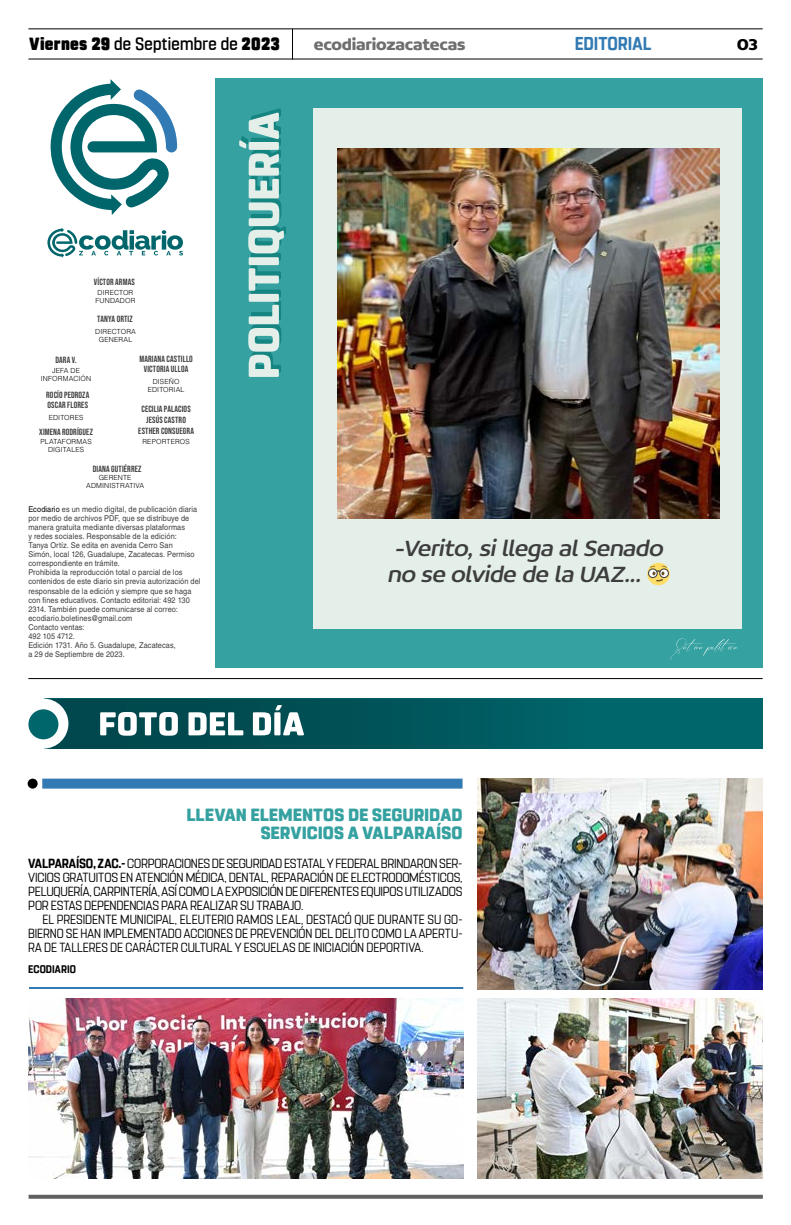
<style>
.page{position:relative;width:791px;height:1225px;background:#fff}
.page>*{position:absolute;margin:0;border:0;box-sizing:border-box;transform-origin:0 0}
.t1{font:italic 24px/26px "Concord";color:#3d3d3d}
.t2{font:700 18.6px "Rohn Rounded";color:#327ab3;scale:.91 1}
.t3{font:800 17.6px/18px "Rohn Rounded";color:#36a1a1;text-align:right}
.t4{font:500 17.6px "Rohn Rounded";letter-spacing:.015em;color:#000;scale:.91 1}
.t5{font:700 16.9px "Concord";letter-spacing:-.01em;color:#706f6f}
.t6{font:700 16.9px "Concord";color:#000}
.t7{font:13.2px/14px "Rohn Rounded";letter-spacing:-.005em;color:#000;text-align:justify;scale:.91 1}
.t8{font:13.2px/14px "Rohn Rounded";letter-spacing:-.005em;color:#000;text-align:justify;scale:.89 1}
.t9{font:700 11px "Rohn Rounded";letter-spacing:.005em;color:#000;scale:.91 1}
.t10{font:9px/11.2px "Bebas Neue";letter-spacing:.015em;color:#3d3d3d;text-align:center}
.t11{font:8px/9px "Helvetica LT Std";letter-spacing:.015em;color:#3d3d3d;scale:.92 1}
.t12{font:300 7px/8px "Helvetica LT Std";letter-spacing:.02em;color:#000;text-align:center}
.s1{font-weight:900}
.s2{color:#000}
.s3{font-weight:700}
</style>
<div class="page">
<div style="left:44px;top:698px;width:719px;height:50px;background:#00666c"></div>
<svg style="left:29px;top:1194px;width:734px;height:4px;background:#7f7f7f"></svg>
<hr style="left:28px;top:28px;width:735px;height:1px;background:#000">
<hr style="left:28px;top:59px;width:735px;height:1px;background:#000">
<hr style="left:292px;top:29px;width:1px;height:31px;background:#000">
<div style="left:215px;top:78px;width:548px;height:589px;background:#36a1a1"></div>
<div style="left:314px;top:108px;width:428px;height:520px;background:#e4efe9"></div>
<hr style="left:28px;top:678px;width:735px;height:1px;background:#000">
<svg style="left:670px;top:638px;width:67px;height:22px"></svg>
<svg style="left:239px;top:108px;width:47px;height:269px"></svg>
<svg style="left:44px;top:698px;width:538px;height:51px"></svg>
<div style="left:18px;top:698px;width:50px;height:50px;background:#fff;border-radius:50%"></div>
<div style="left:28px;top:709px;width:30px;height:30px;background:#00666c;border-radius:50%"></div>
<svg style="left:47px;top:228px;width:136px;height:30px"></svg>
<svg style="left:50px;top:79px;width:127px;height:136px"></svg>
<img style="left:338px;top:148px;width:382px;height:370px">
<div style="left:42px;top:778px;width:420px;height:10px;background:#327ab3"></div>
<div style="left:28px;top:778px;width:10px;height:10px;background:#000;border-radius:50%"></div>
<hr style="left:29px;top:987px;width:434px;height:2px;background:#327ab3">
<img style="left:28px;top:998px;width:435px;height:180px">
<img style="left:477px;top:778px;width:286px;height:211px">
<img style="left:477px;top:998px;width:286px;height:180px">
<h3 class="t4" style="left:29px;top:33px;width:277px"><span class="s1">Viernes 29</span> de Septiembre de <span class="s1">2023</span></h3>
<h3 class="t5" style="left:314px;top:34px;width:153px">ecodiariozacatecas</h3>
<h2 class="t2" style="left:575px;top:32px;width:86px">EDITORIAL</h2>
<h3 class="t6" style="left:737px;top:34px;width:23px">03</h3>
<p class="t10" style="left:55px;top:354px;width:23px">DARA V.</p>
<p class="t10" style="left:94px;top:276px;width:42px">VÍCTOR ARMAS</p>
<p class="t10" style="left:97px;top:313px;width:37px">TANYA ORTIZ</p>
<p class="t12" style="left:95px;top:327px;width:42px">DIRECTORA<br>GENERAL</p>
<p class="t12" style="left:95px;top:288px;width:41px">DIRECTOR<br>FUNDADOR</p>
<p class="t10" style="left:139px;top:353px;width:55px">MARIANA CASTILLO</p>
<p class="t12" style="left:41px;top:367px;width:52px">JEFA DE<br>INFORMACIÓN</p>
<p class="t10" style="left:46px;top:390px;width:45px;line-height:10px;text-align:left">ROCÍO PEDROZA<br>OSCAR FLORES</p>
<p class="t12" style="left:49px;top:414px;width:36px">EDITORES</p>
<p class="t10" style="left:39px;top:426px;width:55px">XIMENA RODRÍGUEZ</p>
<p class="t12" style="left:40px;top:437px;width:53px">PLATAFORMAS<br>DIGITALES</p>
<p class="t10" style="left:144px;top:363px;width:46px">VICTORIA ULLOA</p>
<p class="t12" style="left:148px;top:377px;width:38px">DISEÑO<br>EDITORIAL</p>
<p class="t10" style="left:138px;top:403px;width:57px">CECILIA PALACIOS<br>JESÚS CASTRO<br>ESTHER CONSUEGRA</p>
<p class="t12" style="left:142px;top:437px;width:49px">REPORTEROS</p>
<p class="t10" style="left:93px;top:463px;width:50px">DIANA GUTIÉRREZ</p>
<p class="t12" style="left:86px;top:473px;width:59px">GERENTE<br>ADMINISTRATIVA</p>
<p class="t11" style="left:28px;top:505px;width:189px"><span class="s2">Ecodiario</span> es un medio digital, de publicación diaria por medio de archivos PDF, que se distribuye de manera gratuita mediante diversas plataformas<br>y redes sociales. Responsable de la edición:<br>Tanya Ortíz. Se edita en avenida Cerro San<br>Simón, local 126, Guadalupe, Zacatecas. Permiso correspondiente en trámite.<br>Prohibida la reproducción total o parcial de los contenidos de este diario sin previa autorización del responsable de la edición y siempre que se haga con fines educativos. Contacto editorial: 492 130<br>2314. También puede comunicarse al correo: ecodiario.boletines@gmail.com<br>Contacto ventas:<br>492 105 4712.<br>Edición 1731. Año 5. Guadalupe, Zacatecas,<br>a 29 de Septiembre de 2023.</p>
<h1 class="t1" style="left:387px;top:535px;width:282px;text-indent:8px">-Verito,sillega alSenado no se olvide de la UAZ...</h1>
<h3 class="t3" style="left:186px;top:806px;width:278px">LLEVAN ELEMENTOS DE SEGURIDAD<br>SERVICIOS A VALPARAÍSO</h3>
<p class="t7" style="left:28px;top:856px;width:479px"><span class="s3">VALPARAÍSO, ZAC.-</span> CORPORACIONES DE SEGURIDAD ESTATAL Y FEDERAL BRINDARON SER-VICIOS GRATUITOS EN ATENCIÓN MÉDICA, DENTAL, REPARACIÓN DE ELECTRODOMÉSTICOS, PELUQUERÍA, CARPINTERÍA, ASÍ COMO LA EXPOSICIÓN DE DIFERENTES EQUIPOS UTILIZADOS POR ESTAS DEPENDENCIAS PARA REALIZAR SU TRABAJO.</p>
<h3 class="t8" style="left:28px;top:912px;width:489px;text-indent:14px">EL PRESIDENTE MUNICIPAL, ELEUTERIO RAMOS LEAL, DESTACÓ QUE DURANTE SU GO-BIERNO SE HAN IMPLEMENTADO ACCIONES DE PREVENCIÓN DEL DELITO COMO LA APERTU-RA DE TALLERES DE CARÁCTER CULTURAL Y ESCUELAS DE INICIACIÓN DEPORTIVA.</h3>
<h3 class="t9" style="left:28px;top:963px;width:54px">ECODIARIO</h3>
</div>
